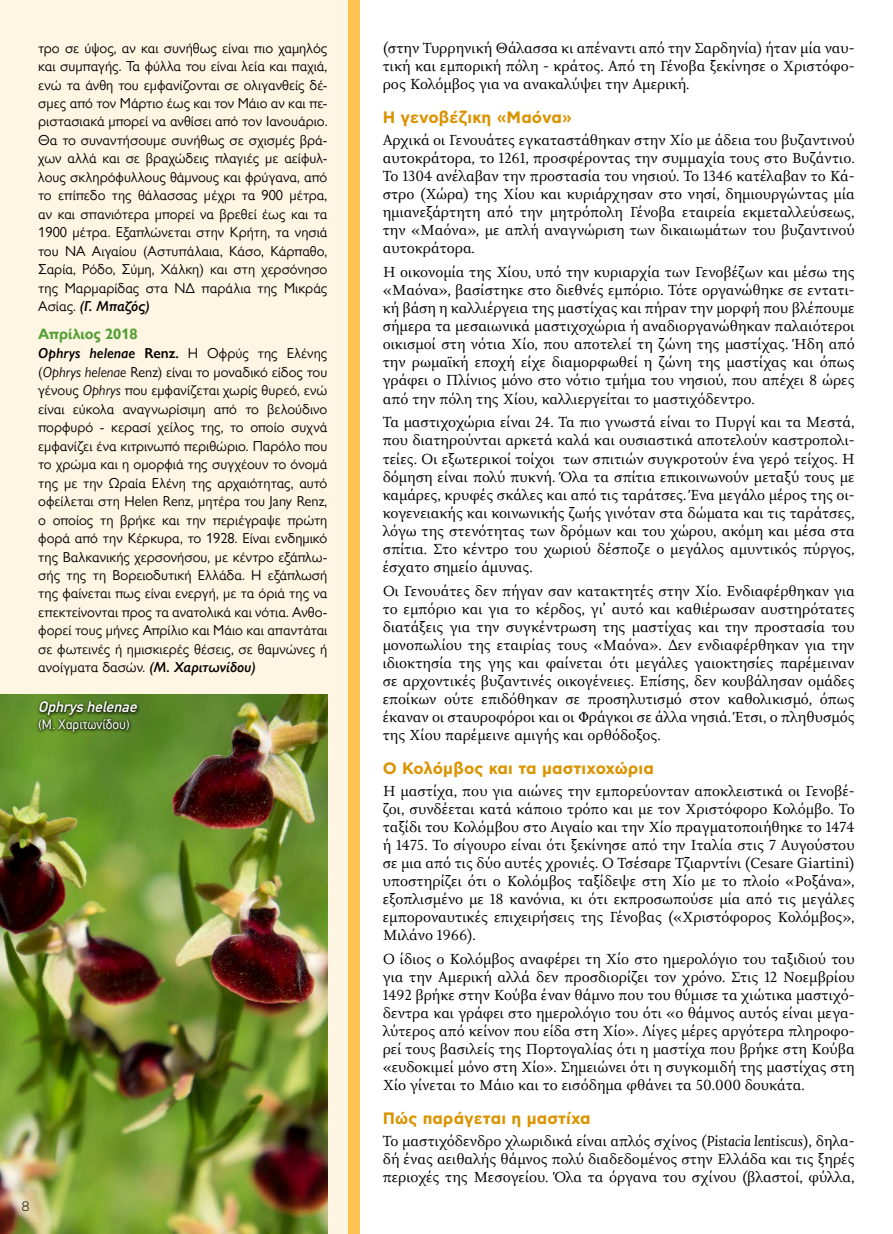
<style>
.page{position:relative;width:893px;height:1234px;background:#fff}
.page>*{position:absolute;margin:0;border:0;box-sizing:border-box;transform-origin:0 0}
.Title_sub_02{font:700 16.5px "CF Asty Std";letter-spacing:.01em;color:#da9400}
.EBEnews-Body_text_01{font:15px/18px "Joanna Nova";color:#000;text-align:justify}
.Lezanta_in_photo{font:italic 15px "CF Din";color:#fff}
.Month{font:700 15px "Gill Sans Nova";color:#51a034;scale:.96 1}
.EBEnews-Body_text_02{font:14.4px/18.5px "Gill Sans Nova";color:#000;text-align:justify}
.Lezanta_in_photo-2{font:13.5px "CF Din";color:#fff}
.t1{font:300 13.5px "CF Asty Std";color:#000}
.s1{font-weight:600;font-style:italic}
.s2{font-weight:600}
.s3{font-style:italic}
</style>
<div class="page">
<div style="left:348px;top:0;width:12px;height:1233px;background:#fcc351"></div>
<div style="left:0;top:0;width:348px;height:1233px;background:#fff5e3"></div>
<img style="left:0;top:694px;width:327px;height:539px">
<div style="left:36px;top:699px;width:105px;height:36px;background:#000;opacity:.75"></div>
<p class="EBEnews-Body_text_02" style="left:38px;top:38px;width:291px">τρο σε ύψος, αν και συνήθως είναι πιο χαμηλός και συμπαγής. Τα φύλλα του είναι λεία και παχιά, ενώ τα άνθη του εμφανίζονται σε ολιγανθείς δέ&shy;σμες από τον Μάρτιο έως και τον Μάιο αν και πε&shy;ριστασιακά μπορεί να ανθίσει από τον Ιανουάριο.<br>Θα το συναντήσουμε συνήθως σε σχισμές βρά&shy;χων αλλά και σε βραχώδεις πλαγιές με αείφυλ&shy;λους σκληρόφυλλους θάμνους και φρύγανα, από το επίπεδο της θάλασσας μέχρι τα 900 μέτρα, αν και σπανιότερα μπορεί να βρεθεί έως και τα 1900 μέτρα. Εξαπλώνεται στην Κρήτη, τα νησιά του ΝΑ Αιγαίου (Αστυπάλαια, Κάσο, Κάρπαθο, Σαρία, Ρόδο, Σύμη, Χάλκη) και στη χερσόνησο της Μαρμαρίδας στα ΝΔ παράλια της Μικράς Ασίας. <span class="s1">(Γ. Μπαζός)</span></p>
<p class="Month" style="left:38px;top:324px;width:105px">Απρίλιος 2018</p>
<p class="EBEnews-Body_text_02" style="left:38px;top:344px;width:291px"><span class="s1">Ophrys helenae</span> <span class="s2">Renz.</span> Η Οφρύς της Ελένης (<span class="s3">Ophrys helenae</span> Renz) είναι το μοναδικό είδος του γένους <span class="s3">Ophrys</span> που εμφανίζεται χωρίς θυρεό, ενώ είναι εύκολα αναγνωρίσιμη από το βελούδινο πορφυρό - κερασί χείλος της, το οποίο συχνά εμφανίζει ένα κιτρινωπό περιθώριο. Παρόλο που το χρώμα και η ομορφιά της συγχέουν το όνομά της με την Ωραία Ελένη της αρχαιότητας, αυτό οφείλεται στη Helen Renz, μητέρα του Jany Renz, ο οποίος τη βρήκε και την περιέγραψε πρώτη φορά από την Κέρκυρα, το 1928. Είναι ενδημικό της Βαλκανικής χερσονήσου, με κέντρο εξάπλω&shy;σής της τη Βορειοδυτική Ελλάδα. Η εξάπλωσή της φαίνεται πως είναι ενεργή, με τα όριά της να επεκτείνονται προς τα ανατολικά και νότια. Ανθο&shy;φορεί τους μήνες Απρίλιο και Μάιο και απαντάται σε φωτεινές ή ημισκιερές θέσεις, σε θαμνώνες ή ανοίγματα δασών. <span class="s1">(Μ. Χαριτωνίδου)</span></p>
<p class="Lezanta_in_photo" style="left:38px;top:698px;width:103px">Ophrys helenae</p>
<p class="Lezanta_in_photo-2" style="left:38px;top:716px;width:93px">(Μ. Χαριτωνίδου)</p>
<p class="t1" style="left:21px;top:1198px;width:10px">8</p>
<p class="EBEnews-Body_text_01" style="left:383px;top:39px;width:473px">(στην Τυρρηνική Θάλασσα κι απέναντι από την Σαρδηνία) ήταν μία ναυ&shy;τική και εμπορική πόλη - κράτος. Από τη Γένοβα ξεκίνησε ο Χριστόφο&shy;ρος Κολόμβος για να ανακαλύψει την Αμερική.</p>
<p class="Title_sub_02" style="left:383px;top:108px;width:191px">Η γενοβέζικη «Μαόνα»</p>
<p class="EBEnews-Body_text_01" style="left:383px;top:131px;width:473px">Αρχικά οι Γενουάτες εγκαταστάθηκαν στην Χίο με άδεια του βυζαντινού αυτοκράτορα, το 1261, προσφέροντας την συμμαχία τους στο Βυζάντιο.<br>Το 1304 ανέλαβαν την προστασία του νησιού. Το 1346 κατέλαβαν το Κά&shy;στρο (Χώρα) της Χίου και κυριάρχησαν στο νησί, δημιουργώντας μία ημιανεξάρτητη από την μητρόπολη Γένοβα εταιρεία εκμεταλλεύσεως, την «Μαόνα», με απλή αναγνώριση των δικαιωμάτων του βυζαντινού αυτοκράτορα.</p>
<p class="EBEnews-Body_text_01" style="left:383px;top:263px;width:473px">Η οικονομία της Χίου, υπό την κυριαρχία των Γενοβέζων και μέσω της «Μαόνα», βασίστηκε στο διεθνές εμπόριο. Τότε οργανώθηκε σε εντατι&shy;κή βάση η καλλιέργεια της μαστίχας και πήραν την μορφή που βλέπουμε σήμερα τα μεσαιωνικά μαστιχοχώρια ή αναδιοργανώθηκαν παλαιότεροι οικισμοί στη νότια Χίο, που αποτελεί τη ζώνη της μαστίχας. Ήδη από την ρωμαϊκή εποχή είχε διαμορφωθεί η ζώνη της μαστίχας και όπως γράφει ο Πλίνιος μόνο στο νότιο τμήμα του νησιού, που απέχει 8 ώρες από την πόλη της Χίου, καλλιεργείται το μαστιχόδεντρο.</p>
<p class="EBEnews-Body_text_01" style="left:383px;top:413px;width:473px">Τα μαστιχοχώρια είναι 24. Τα πιο γνωστά είναι το Πυργί και τα Μεστά, που διατηρούνται αρκετά καλά και ουσιαστικά αποτελούν καστροπολι&shy;τείες. Οι εξωτερικοί τοίχοι των σπιτιών συγκροτούν ένα γερό τείχος. Η δόμηση είναι πολύ πυκνή. Όλα τα σπίτια επικοινωνούν μεταξύ τους με καμάρες, κρυφές σκάλες και από τις ταράτσες. Ένα μεγάλο μέρος της οι&shy;κογενειακής και κοινωνικής ζωής γινόταν στα δώματα και τις ταράτσες, λόγω της στενότητας των δρόμων και του χώρου, ακόμη και μέσα στα σπίτια. Στο κέντρο του χωριού δέσποζε ο μεγάλος αμυντικός πύργος, έσχατο σημείο άμυνας.</p>
<p class="EBEnews-Body_text_01" style="left:383px;top:581px;width:473px">Οι Γενουάτες δεν πήγαν σαν κατακτητές στην Χίο. Ενδιαφέρθηκαν για το εμπόριο και για το κέρδος, γι’ αυτό και καθιέρωσαν αυστηρότατες διατάξεις για την συγκέντρωση της μαστίχας και την προστασία του μονοπωλίου της εταιρίας τους «Μαόνα». Δεν ενδιαφέρθηκαν για την ιδιοκτησία της γης και φαίνεται ότι μεγάλες γαιοκτησίες παρέμειναν σε αρχοντικές βυζαντινές οικογένειες. Επίσης, δεν κουβάλησαν ομάδες εποίκων ούτε επιδόθηκαν σε προσηλυτισμό στον καθολικισμό, όπως έκαναν οι σταυροφόροι και οι Φράγκοι σε άλλα νησιά. Έτσι, ο πληθυσμός της Χίου παρέμεινε αμιγής και ορθόδοξος.</p>
<p class="Title_sub_02" style="left:383px;top:758px;width:273px">Ο Κολόμβος και τα μαστιχοχώρια</p>
<p class="EBEnews-Body_text_01" style="left:383px;top:781px;width:473px">Η μαστίχα, που για αιώνες την εμπορεύονταν αποκλειστικά οι Γενοβέ&shy;ζοι, συνδέεται κατά κάποιο τρόπο και με τον Χριστόφορο Κολόμβο. Το ταξίδι του Κολόμβου στο Αιγαίο και την Χίο πραγματοποιήθηκε το 1474 ή 1475. Το σίγουρο είναι ότι ξεκίνησε από την Ιταλία στις 7 Αυγούστου σε μια από τις δύο αυτές χρονιές. Ο Τσέσαρε Τζιαρντίνι (Cesare Giartini) υποστηρίζει ότι ο Κολόμβος ταξίδεψε στη Χίο με το πλοίο «Ροξάνα», εξοπλισμένο με 18 κανόνια, κι ότι εκπροσωπούσε μία από τις μεγάλες εμποροναυτικές επιχειρήσεις της Γένοβας («Χριστόφορος Κολόμβος», Μιλάνο 1966).</p>
<p class="EBEnews-Body_text_01" style="left:383px;top:949px;width:473px">Ο ίδιος ο Κολόμβος αναφέρει τη Χίο στο ημερολόγιο του ταξιδιού του για την Αμερική αλλά δεν προσδιορίζει τον χρόνο. Στις 12 Νοεμβρίου 1492 βρήκε στην Κούβα έναν θάμνο που του θύμισε τα χιώτικα μαστιχό&shy;δεντρα και γράφει στο ημερολόγιο του ότι «ο θάμνος αυτός είναι μεγα&shy;λύτερος από κείνον που είδα στη Χίο». Λίγες μέρες αργότερα πληροφο&shy;ρεί τους βασιλείς της Πορτογαλίας ότι η μαστίχα που βρήκε στη Κούβα «ευδοκιμεί μόνο στη Χίο». Σημειώνει ότι η συγκομιδή της μαστίχας στη Χίο γίνεται το Μάιο και το εισόδημα φθάνει τα 50.000 δουκάτα.</p>
<p class="Title_sub_02" style="left:383px;top:1108px;width:209px">Πώς παράγεται η μαστίχα</p>
<p class="EBEnews-Body_text_01" style="left:383px;top:1131px;width:473px">Το μαστιχόδενδρο χλωριδικά είναι απλός σχίνος (<span class="s3">Pistacia lentiscus</span>), δηλα&shy;δή ένας αειθαλής θάμνος πολύ διαδεδομένος στην Ελλάδα και τις ξηρές περιοχές της Μεσογείου. Όλα τα όργανα του σχίνου (βλαστοί, φύλλα,</p>
</div>
